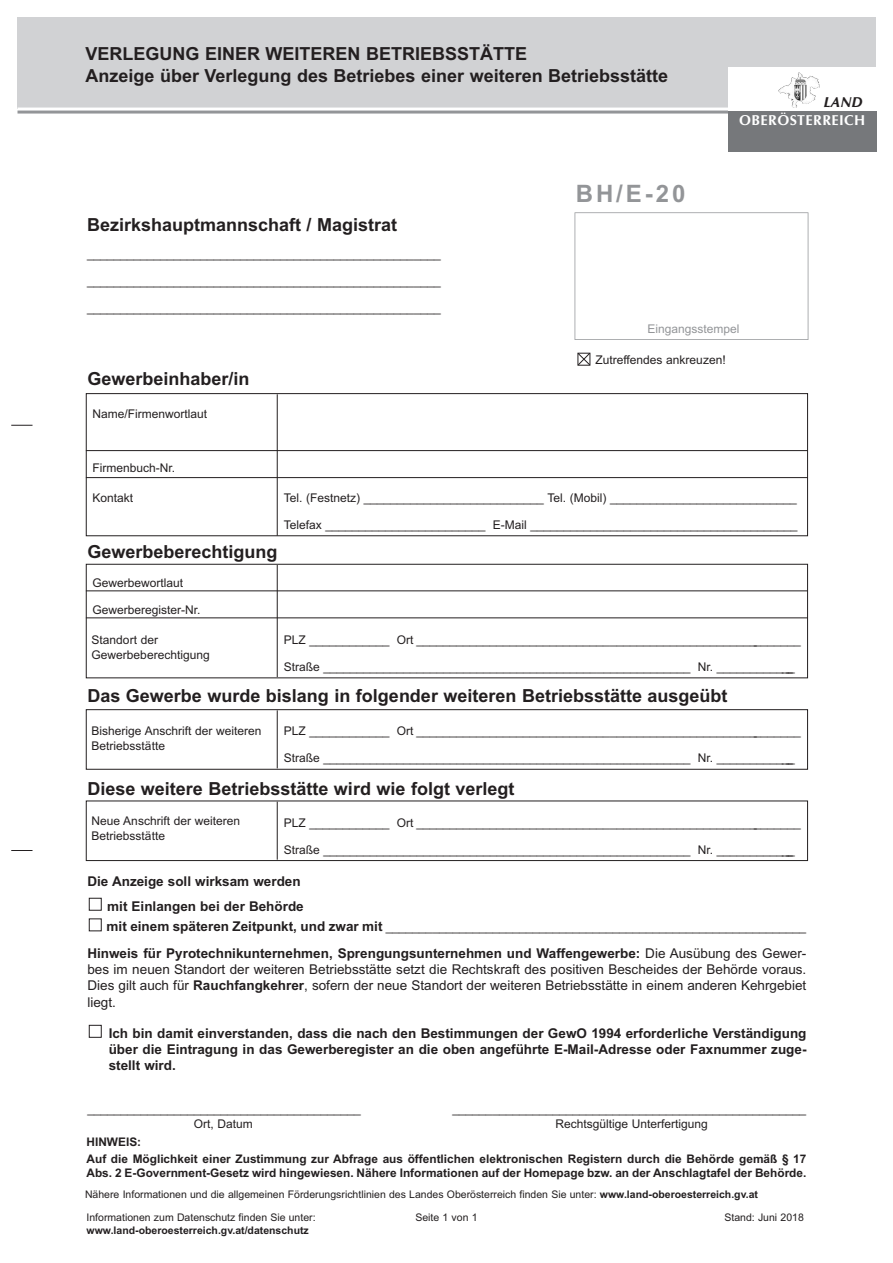
<style>
.page{position:relative;width:893px;height:1263px;background:#fff}
.page>*{position:absolute;margin:0;border:0;box-sizing:border-box;transform-origin:0 0}
.t1{font:700 24px "Arial";color:#939598}
.t2{font:700 18px/21.6px "Arial";color:#231f20}
.t3{font:700 14.4px "Cg Omega";letter-spacing:.03em;color:#fff}
.t4{font:italic 700 14.4px "Cg Omega";color:#231f20}
.t5{font:13.5px/16.2px "Arial";color:#231f20;text-align:justify}
.t6{font:700 13.5px/16.2px "Arial";color:#231f20;text-align:right}
.t7{font:12px/15px "Arial";color:#231f20}
.t8{font:12px "Arial";color:#939598}
.t9{font:700 11.85px/17.7px "Arial";color:#231f20}
.t10{font:10.5px "Arial";color:#231f20}
.t11{font:700 10.5px "Arial";color:#231f20}
.s1{font-weight:700;font-size:13.5px}
.s2{font-weight:700}
</style>
<div class="page">
<div style="left:18px;top:17px;width:858px;height:92px;background:#d1d2d4"></div>
<svg style="left:575px;top:212px;width:233px;height:128px"></svg>
<svg style="left:11px;top:425px;width:22px;height:1px"></svg>
<svg style="left:11px;top:850px;width:22px;height:1px"></svg>
<hr style="left:18px;top:111px;width:858px;height:3px;background:#939598">
<hr style="left:18px;top:108px;width:865px;height:1px;background:#fff">
<div style="left:728px;top:110px;width:148px;height:42px;background:#76787b"></div>
<div style="left:728px;top:68px;width:148px;height:43px;background:#fff"></div>
<img style="left:801px;top:74px;width:19px;height:15px">
<svg style="left:577px;top:352px;width:14px;height:14px"></svg>
<div style="left:89px;top:1025px;width:13px;height:13px;border:1px solid #231f20"></div>
<div style="left:89px;top:918px;width:13px;height:13px;border:1px solid #231f20"></div>
<div style="left:89px;top:898px;width:13px;height:13px;border:1px solid #231f20"></div>
<div style="left:86px;top:393px;width:722px;height:143px;border:1px solid #231f20"></div>
<hr style="left:86px;top:450px;width:722px;height:1px;background:#231f20">
<hr style="left:86px;top:477px;width:722px;height:1px;background:#231f20">
<hr style="left:277px;top:394px;width:1px;height:142px;background:#231f20">
<div style="left:86px;top:564px;width:722px;height:114px;border:1px solid #231f20"></div>
<hr style="left:86px;top:590px;width:722px;height:1px;background:#231f20">
<hr style="left:86px;top:617px;width:722px;height:1px;background:#231f20">
<hr style="left:277px;top:565px;width:1px;height:112px;background:#231f20">
<div style="left:86px;top:800px;width:722px;height:61px;border:1px solid #231f20"></div>
<hr style="left:277px;top:802px;width:1px;height:58px;background:#231f20">
<div style="left:86px;top:709px;width:722px;height:61px;border:1px solid #231f20"></div>
<hr style="left:277px;top:710px;width:1px;height:58px;background:#231f20">
<h2 class="t2" style="left:86px;top:43px;width:584px">VERLEGUNG EINER WEITEREN BETRIEBSSTÄTTE<br>Anzeige über Verlegung des Betriebes einer weiteren Betriebsstätte</h2>
<h2 class="t2" style="left:87px;top:214px;width:312px">Bezirkshauptmannschaft / Magistrat</h2>
<p class="t7" style="left:87px;top:246px;width:355px">_____________________________________________________</p>
<p class="t7" style="left:87px;top:273px;width:355px">_____________________________________________________</p>
<p class="t7" style="left:87px;top:300px;width:355px">_____________________________________________________</p>
<h1 class="t1" style="left:576px;top:180px;width:111px">BH/E-20</h1>
<p class="t4" style="left:823px;top:94px;width:41px">LAND</p>
<p class="t3" style="left:739px;top:111px;width:128px">OBERÖSTERREICH</p>
<p class="t8" style="left:647px;top:322px;width:94px">Eingangsstempel</p>
<h2 class="t2" style="left:87px;top:368px;width:164px">Gewerbeinhaber/in</h2>
<p class="t7" style="left:92px;top:406px;width:116px">Name/Firmenwortlaut</p>
<p class="t7" style="left:595px;top:352px;width:132px">Zutreffendes ankreuzen!</p>
<p class="t7" style="left:92px;top:460px;width:84px">Firmenbuch-Nr.</p>
<p class="t7" style="left:92px;top:490px;width:42px">Kontakt</p>
<p class="t7" style="left:284px;top:490px;width:515px">Tel. (Festnetz) ___________________________ Tel. (Mobil) ____________________________</p>
<p class="t7" style="left:284px;top:517px;width:515px">Telefax ________________________ E-Mail ________________________________________</p>
<h2 class="t2" style="left:87px;top:541px;width:192px">Gewerbeberechtigung</h2>
<p class="t7" style="left:92px;top:575px;width:92px">Gewerbewortlaut</p>
<p class="t7" style="left:92px;top:602px;width:110px">Gewerberegister-Nr.</p>
<p class="t7" style="left:92px;top:632px;width:120px">Standort der<br>Gewerbeberechtigung</p>
<p class="t7" style="left:284px;top:632px;width:519px">PLZ ____________ Ort __________________________________________________________</p>
<p class="t7" style="left:284px;top:659px;width:513px">Straße _______________________________________________________ Nr. _____________</p>
<h2 class="t2" style="left:87px;top:685px;width:642px">Das Gewerbe wurde bislang in folgender weiteren Betriebsstätte ausgeübt</h2>
<p class="t7" style="left:92px;top:723px;width:171px">Bisherige Anschrift der weiteren<br>Betriebsstätte</p>
<p class="t7" style="left:284px;top:724px;width:519px">PLZ ____________ Ort __________________________________________________________</p>
<p class="t7" style="left:284px;top:751px;width:513px">Straße _______________________________________________________ Nr. _____________</p>
<h2 class="t2" style="left:87px;top:778px;width:429px">Diese weitere Betriebsstätte wird wie folgt verlegt</h2>
<p class="t7" style="left:92px;top:813px;width:150px">Neue Anschrift der weiteren<br>Betriebsstätte</p>
<p class="t7" style="left:284px;top:815px;width:519px">PLZ ____________ Ort __________________________________________________________</p>
<p class="t7" style="left:284px;top:842px;width:513px">Straße _______________________________________________________ Nr. _____________</p>
<p class="t6" style="left:87px;top:869px;width:218px;line-height:24.9px">Die Anzeige soll wirksam werden mit Einlangen bei der Behörde</p>
<p class="t7" style="left:107px;top:919px;width:701px"><span class="s1">mit einem späteren Zeitpunkt, und zwar mit</span> _______________________________________________________________</p>
<p class="t5" style="left:87px;top:945px;width:720px"><span class="s2">Hinweis für Pyrotechnikunternehmen, Sprengungsunternehmen und Waffengewerbe:</span> Die Ausübung des Gewer&shy;bes im neuen Standort der weiteren Betriebsstätte setzt die Rechtskraft des positiven Bescheides der Behörde voraus.<br>Dies gilt auch für <span class="s2">Rauchfangkehrer</span>, sofern der neue Standort der weiteren Betriebsstätte in einem anderen Kehrgebiet liegt.</p>
<p class="t6" style="left:109px;top:1025px;width:699px;text-align:justify">Ich bin damit einverstanden, dass die nach den Bestimmungen der GewO 1994 erforderliche Verständigung über die Eintragung in das Gewerberegister an die oben angeführte E-Mail-Adresse oder Faxnummer zuge&shy;stellt wird.</p>
<p class="t7" style="left:87px;top:1102px;width:275px">_________________________________________</p>
<p class="t7" style="left:453px;top:1102px;width:355px">_____________________________________________________</p>
<p class="t7" style="left:194px;top:1116px;width:61px">Ort, Datum</p>
<p class="t7" style="left:555px;top:1116px;width:154px">Rechtsgültige Unterfertigung</p>
<p class="t9" style="left:87px;top:1132px;width:721px">HINWEIS:<br>Auf die Möglichkeit einer Zustimmung zur Abfrage aus öffentlichen elektronischen Registern durch die Behörde gemäß § 17</p>
<p class="t9" style="left:87px;top:1164px;width:721px">Abs. 2 E-Government-Gesetz wird hingewiesen. Nähere Informationen auf der Homepage bzw. an der Anschlag tafel der Be hörde.</p>
<p class="t10" style="left:87px;top:1211px;width:231px">Informationen zum Datenschutz finden Sie unter:</p>
<p class="t10" style="left:724px;top:1211px;width:81px">Stand: Juni 2018</p>
<p class="t11" style="left:87px;top:1224px;width:224px">www.land-oberoesterreich.gv.at/datenschutz</p>
<p class="t10" style="left:85px;top:1188px;width:674px">Nähere Informationen und die allgemeinen Förderungsrichtlinien des Landes Oberösterreich finden Sie unter: <span class="s2">www.land-oberoesterreich.gv.at</span></p>
<p class="t10" style="left:415px;top:1211px;width:64px">Seite 1 von 1</p>
</div>
